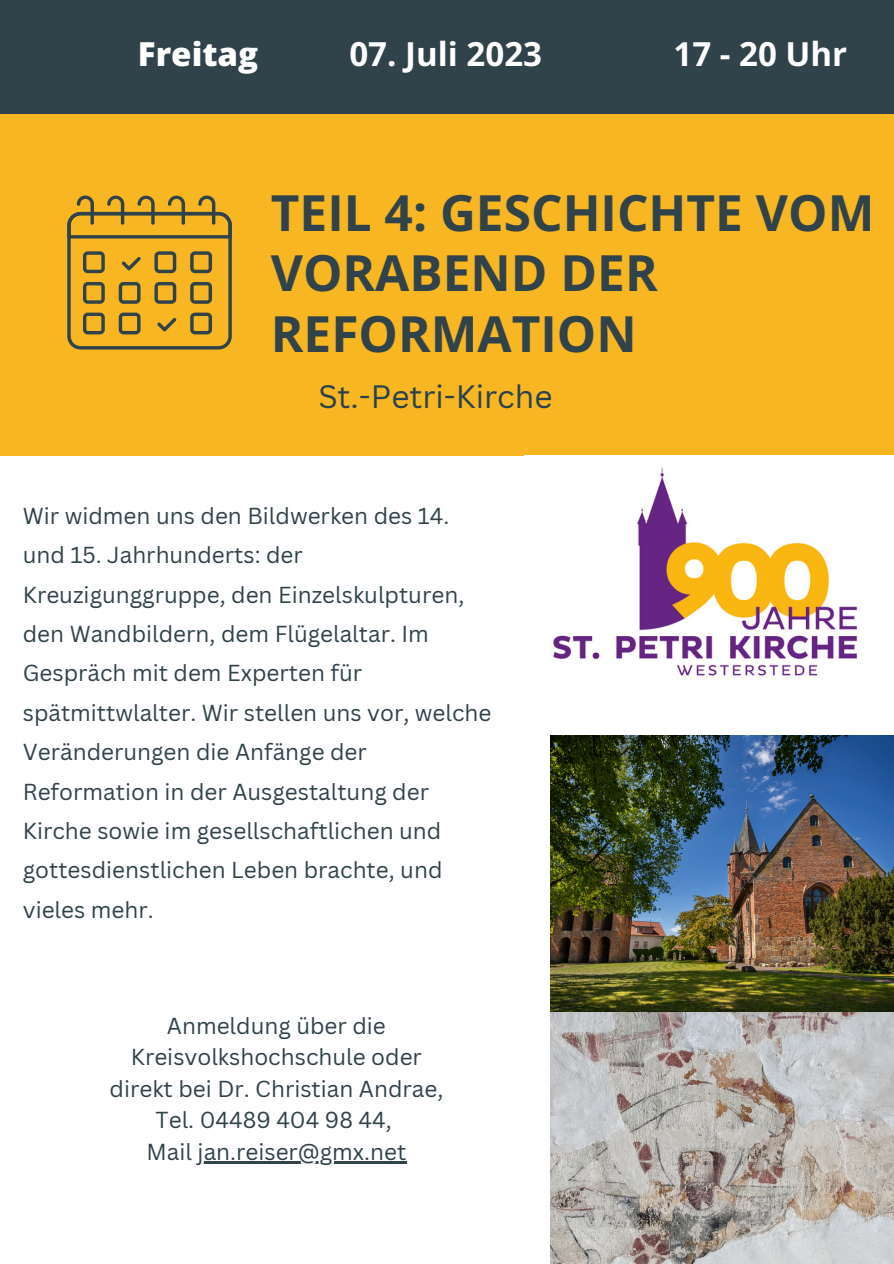
<style>
.page{position:relative;width:894px;height:1264px;background:#fff}
.page>*{position:absolute;margin:0;border:0;box-sizing:border-box;transform-origin:0 0}
.t1{font:700 49.65px/60.8px "Open Sans";color:#30434a}
.t2{font:700 33px "Open Sans";color:#fff}
.t3{font:800 33px "Open Sans";color:#fff}
.t4{font:31.5px "Canva Sans";color:#2a414d}
.t5{font:22.5px/39.5px "Canva Sans";color:#30434a}
</style>
<div class="page">
<div style="left:0;top:0;width:893px;height:455px;background:#f8b622"></div>
<div style="left:0;top:0;width:893px;height:114px;background:#30434a"></div>
<svg style="left:67px;top:195px;width:165px;height:154px"></svg>
<img style="left:553px;top:468px;width:305px;height:208px">
<img style="left:550px;top:735px;width:343px;height:528px">
<hr style="left:197px;top:1160px;width:209px;height:3px;background:#30434a">
<p class="t3" style="left:138px;top:31px;width:122px">Freitag</p>
<p class="t2" style="left:349px;top:31px;width:194px">07. Juli 2023</p>
<p class="t2" style="left:673px;top:31px;width:175px">17 - 20 Uhr</p>
<p class="t1" style="left:271px;top:181px;width:605px">TEIL 4: GESCHICHTE VOM<br>VORABEND DER<br>REFORMATION</p>
<p class="t4" style="left:318px;top:374px;width:235px">St.-Petri-Kirche</p>
<p class="t5" style="left:23px;top:495px;width:470px">Wir widmen uns den Bildwerken des 14. und 15. Jahrhunderts: der Kreuzigunggruppe, den Einzelskulpturen, den Wandbildern, dem Flügelaltar. Im Gespräch mit dem Experten für spätmittwlalter. Wir stellen uns vor, welche Veränderungen die Anfänge der Reformation in der Ausgestaltung der Kirche sowie im gesellschaftlichen und gottesdienstlichen Leben brachte, und vieles mehr.</p>
<p class="t5" style="left:109px;top:1009px;width:335px;line-height:31.5px;text-align:center">Anmeldung über die<br>Kreisvolkshochschule oder direkt bei Dr. Christian Andrae,<br>Tel. 04489 404 98 44,</p>
<p class="t5" style="left:146px;top:1131px;width:261px">Mail jan.reiser@gmx.net</p>
</div>
